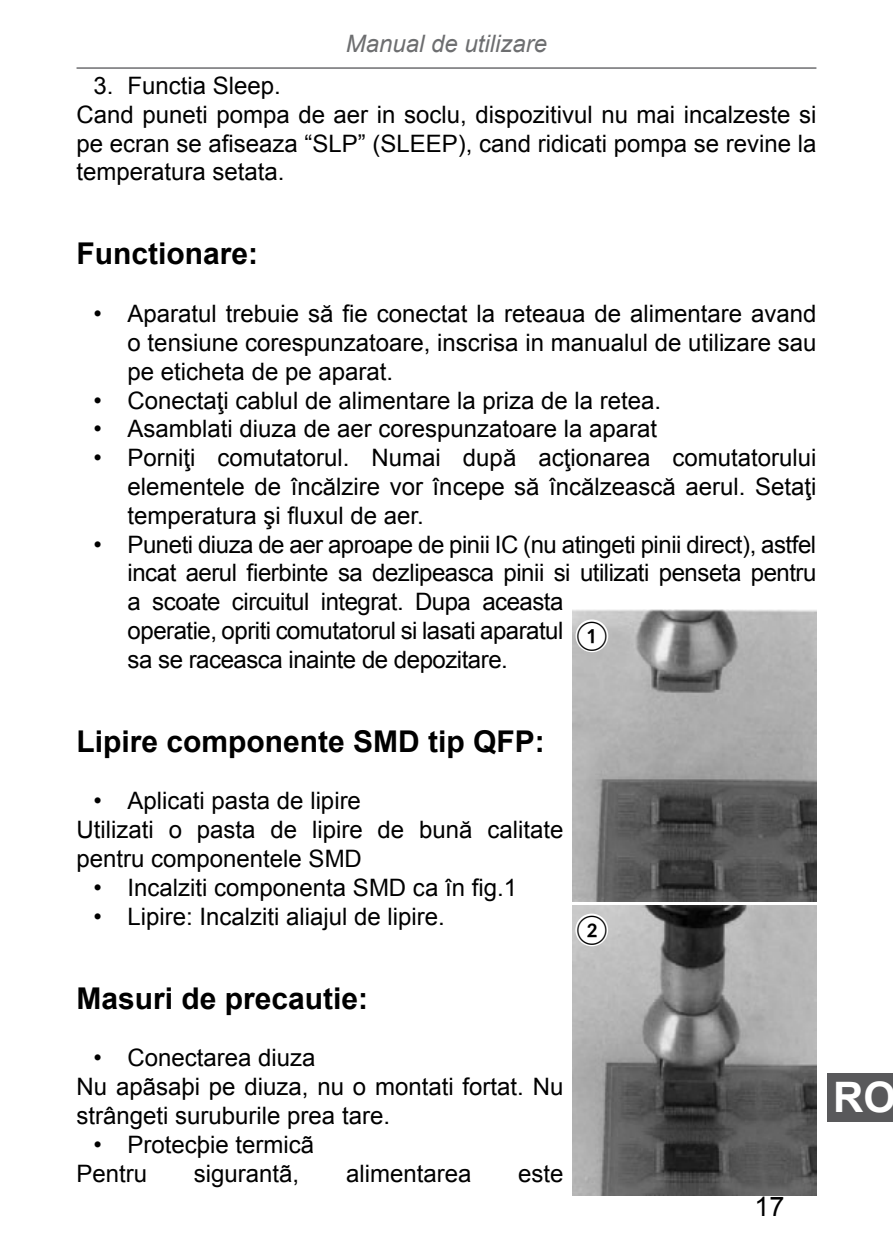
<style>
.page{position:relative;width:893px;height:1259px;background:#fff}
.page>*{position:absolute;margin:0;border:0;box-sizing:border-box;transform-origin:0 0}
.t1{font:700 42px "Arial";color:#fff}
.t2{font:700 30px "Arial";color:#000}
.t3{font:30px "Carlito";color:#000}
.t4{font:27px "Arial";color:#000}
.t5{font:24px/28.8px "Arial";color:#000}
.t6{font:24px/28.8px "Arial";letter-spacing:-.02em;color:#000}
.t7{font:italic 24px "Arial";color:#6d6e70}
</style>
<div class="page">
<div style="left:827px;top:1073px;width:66px;height:48px;background:#59595b"></div>
<hr style="left:77px;top:67px;width:739px;height:2px;background:#6d6e70">
<svg style="left:339px;top:67px;width:215px;height:2px"></svg>
<img style="left:572px;top:609px;width:244px;height:292px">
<div style="left:576px;top:619px;width:32px;height:33px;background:#fff;border-radius:50%"></div>
<img style="left:572px;top:906px;width:244px;height:289px">
<div style="left:575px;top:913px;width:33px;height:33px;background:#fff;border-radius:50%"></div>
<p class="t7" style="left:346px;top:28px;width:203px">Manual de utilizare</p>
<p class="t5" style="left:77px;top:71px;width:741px;text-indent:17px">3. Functia Sleep.<br>Cand puneti pompa de aer in soclu, dispozitivul nu mai incalzeste si pe ecran se afiseaza “SLP” (SLEEP), cand ridicati pompa se revine la temperatura setata.</p>
<p class="t2" style="left:77px;top:234px;width:183px">Functionare:</p>
<p class="t5" style="left:128px;top:299px;width:690px;text-align:justify;text-indent:-34px">• Aparatul trebuie să fie conectat la reteaua de alimentare avand o tensiune corespunzatoare, inscrisa in manualul de utilizare sau pe eticheta de pe aparat.</p>
<p class="t5" style="left:94px;top:386px;width:569px">• Conectaţi cablul de alimentare la priza de la retea.</p>
<p class="t5" style="left:94px;top:415px;width:565px">• Asamblati diuza de aer corespunzatoare la aparat</p>
<p class="t5" style="left:128px;top:443px;width:690px;text-align:justify;text-indent:-34px">• Porniţi comutatorul. Numai după acţionarea comutatorului elementele de încălzire vor începe să încălzească aerul. Setaţi temperatura şi fluxul de aer.</p>
<p class="t6" style="left:128px;top:530px;width:690px;text-indent:-34px">• Puneti diuza de aer aproape de pinii IC (nu atingeti pinii direct), astfel incat aerul fierbinte sa dezlipeasca pinii si utilizati penseta pentru a scoate circuitul integrat. Dupa aceasta<br>operatie, opriti comutatorul si lasati aparatul<br>sa se raceasca inainte de depozitare.</p>
<p class="t3" style="left:572px;top:615px;width:41px">①</p>
<p class="t2" style="left:77px;top:721px;width:470px">Lipire componente SMD tip QFP:</p>
<p class="t5" style="left:77px;top:787px;width:488px;text-indent:17px">• Aplicati pasta de lipire<br>Utilizati o pasta de lipire de bună calitate pentru componentele SMD</p>
<p class="t5" style="left:94px;top:873px;width:425px">• Incalziti componenta SMD ca în fig.1</p>
<p class="t5" style="left:94px;top:902px;width:353px">• Lipire: Incalziti aliajul de lipire.</p>
<p class="t3" style="left:572px;top:909px;width:41px">②</p>
<p class="t2" style="left:77px;top:978px;width:293px">Masuri de precautie:</p>
<p class="t5" style="left:77px;top:1043px;width:488px;text-indent:17px">• Conectarea diuza<br>Nu apãsaþi pe diuza, nu o montati fortat. Nu strângeti suruburile prea tare.</p>
<p class="t5" style="left:77px;top:1130px;width:239px;text-indent:17px">• Protecþie termicã<br>Pentru</p>
<p class="t5" style="left:194px;top:1159px;width:107px">sigurantã,</p>
<p class="t5" style="left:346px;top:1159px;width:127px">alimentarea</p>
<p class="t5" style="left:518px;top:1159px;width:47px">este</p>
<p class="t4" style="left:754px;top:1189px;width:32px">17</p>
<h1 class="t1" style="left:833px;top:1069px;width:64px">RO</h1>
</div>
